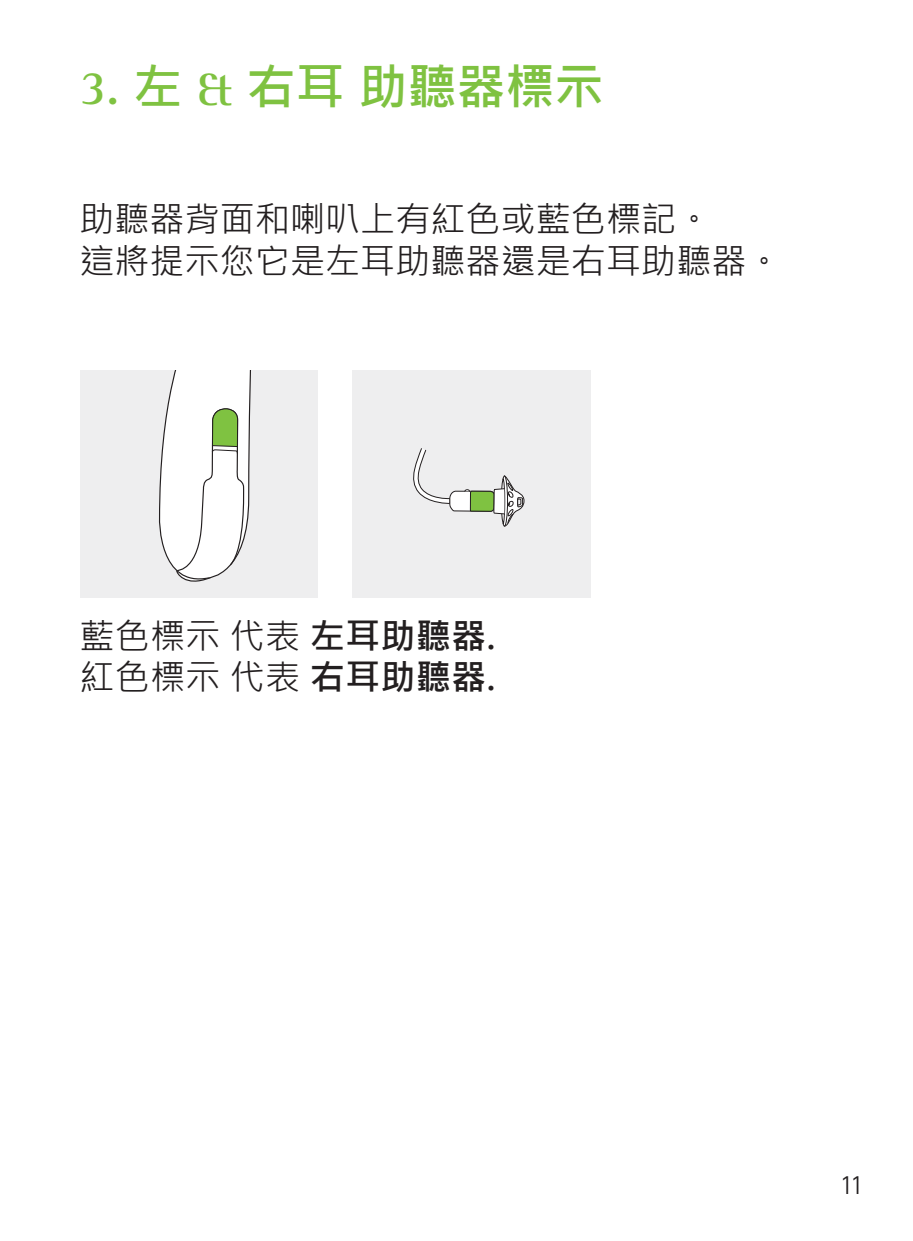
<style>
.page{position:relative;width:913px;height:1241px;background:#fff}
.page>*{position:absolute;margin:0;border:0;box-sizing:border-box;transform-origin:0 0}
.t1{font:700 49px "Microsoft Jheng Hei";color:#7fc241}
.t2{font:35px/42px "Microsoft Jheng Hei";letter-spacing:.005em;color:#231f20}
.t3{font:300 28px "Rotis Sans Serif Pro";color:#231f20}
.s1{font-family:"Rotis Semi Serif Pro"}
.s2{font-weight:700}
</style>
<div class="page">
<div style="left:352px;top:370px;width:238px;height:227px;background:#eeeeef"></div>
<svg style="left:413px;top:448px;width:112px;height:79px"></svg>
<div style="left:80px;top:371px;width:237px;height:227px;background:#eeeeef"></div>
<svg style="left:158px;top:371px;width:93px;height:211px"></svg>
<h1 class="t1" style="left:79px;top:56px;width:525px"><span class="s1">3.</span> 左 <span class="s1">&amp;</span> 右耳助聽器標示</h1>
<p class="t2" style="left:79px;top:198px;width:703px">助聽器背面和喇叭上有紅色或藍色標記。<br>這將提示您它是左耳助聽器還是右耳助聽器。</p>
<p class="t2" style="left:79px;top:615px;width:417px">藍色標示 代表 <span class="s2">左耳助聽器.</span>紅色標示 代表 <span class="s2">右耳助聽器.</span></p>
<p class="t3" style="left:839px;top:1168px;width:25px">11</p>
</div>
